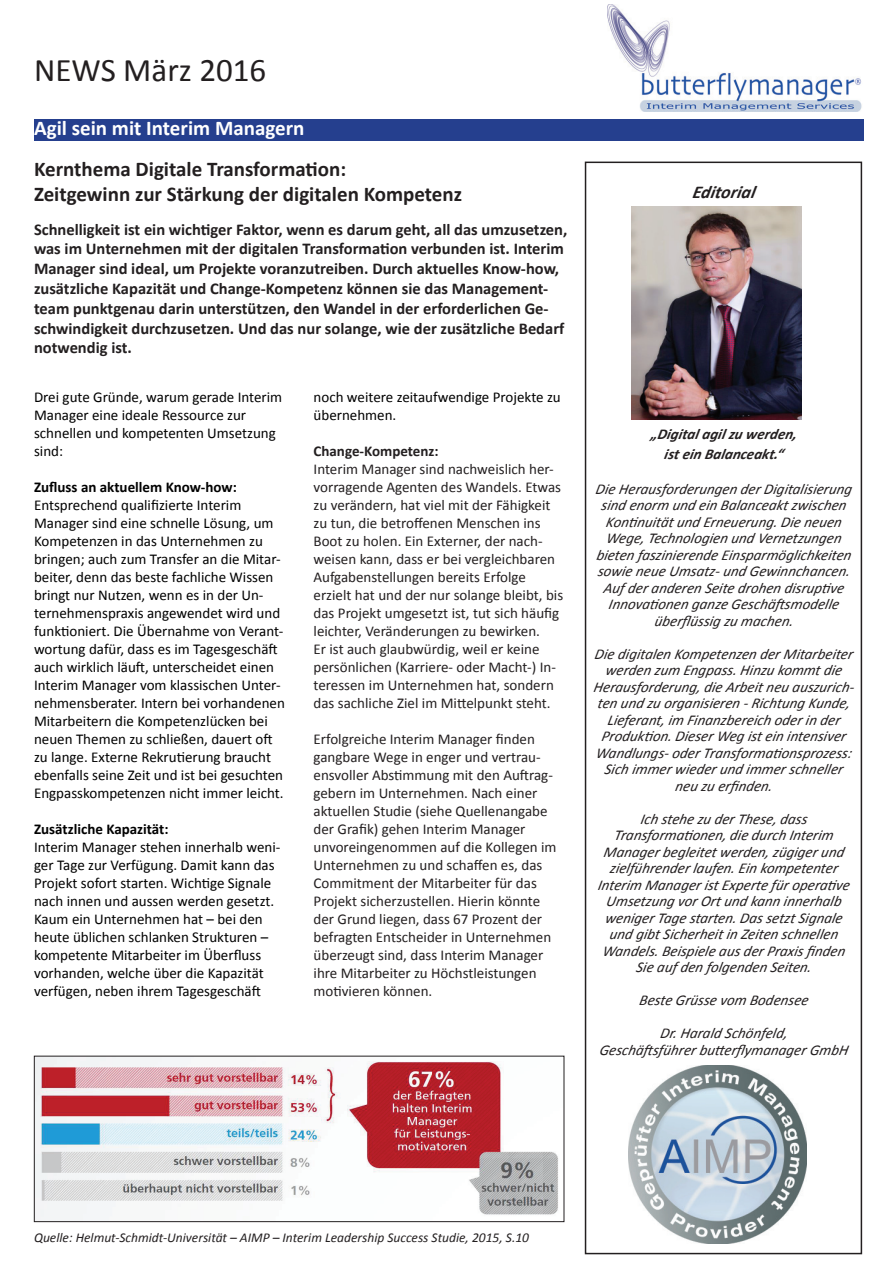
<style>
.page{position:relative;width:893px;height:1263px;background:#fff}
.page>*{position:absolute;margin:0;border:0;box-sizing:border-box;transform-origin:0 0}
.t1{font:33px "Calibri";color:#231f20}
.t2{font:700 21px/25.2px "Calibri";color:#231f20}
.t3{font:700 21px "Calibri";color:#fff}
.t4{font:italic 700 18px "Calibri";color:#231f20}
.t5{font:700 16.5px/19.8px "Calibri";color:#231f20}
.t6{font:15px/18px "Calibri";color:#000}
.t7{font:italic 15px/16.5px "Calibri";color:#231f20;text-align:center}
.t8{font:15px/18px "Calibri";color:#231f20}
.t9{font:700 15px "Calibri";color:#000}
.t10{font:italic 700 15px/19.8px "Calibri";color:#231f20;text-align:center}
.t11{font:700 15px "Calibri";color:#231f20}
.t12{font:italic 13.5px "Calibri";color:#231f20}
</style>
<div class="page">
<div style="left:34px;top:119px;width:829px;height:21px;background:#253f8e"></div>
<img style="left:607px;top:5px;width:255px;height:107px">
<img style="left:628px;top:1065px;width:178px;height:178px">
<img style="left:36px;top:1058px;width:522px;height:162px">
<div style="left:34px;top:1056px;width:530px;height:166px;border:1px solid #231f20"></div>
<img style="left:631px;top:206px;width:170px;height:214px">
<h1 class="t1" style="left:34px;top:55px;width:234px">NEWS März 2016</h1>
<h2 class="t3" style="left:34px;top:118px;width:272px">Agil sein mit Interim Managern</h2>
<h2 class="t2" style="left:34px;top:157px;width:429px">Kernthema Digitale Transforma!on:<br>Zeitgewinn zur Stärkung der digitalen Kompetenz</h2>
<p class="t5" style="left:34px;top:219px;width:535px">Schnelligkeit ist ein wich!ger Faktor, wenn es darum geht, all das umzusetzen, was im Unternehmen mit der digitalen Transforma!on verbunden ist. Interim Manager sind ideal, um Projekte voranzutreiben. Durch aktuelles Know-how, zusätzliche Kapazität und Change-Kompetenz können sie das Management&shy;team punktgenau darin unterstützen, den Wandel in der erforderlichen Ge&shy;schwindigkeit durchzusetzen. Und das nur solange, wie der zusätzliche Bedarf notwendig ist.</p>
<p class="t6" style="left:34px;top:389px;width:250px">Drei gute Gründe, warum gerade Interim<br>Manager eine ideale Ressource zur schnellen und kompetenten Umsetzung sind:</p>
<p class="t9" style="left:34px;top:480px;width:204px">Zufluss an aktuellem Know-how:</p>
<p class="t6" style="left:34px;top:497px;width:252px">Entsprechend qualifizierte Interim Manager sind eine schnelle Lösung, um Kompetenzen in das Unternehmen zu bringen; auch zum Transfer an die Mitar&shy;beiter, denn das beste fachliche Wissen bringt nur Nutzen, wenn es in der Un&shy;ternehmenspraxis angewendet wird und funk"oniert. Die Übernahme von Verant&shy;wortung dafür, dass es im Tagesgeschä# auch wirklich läu#, unterscheidet einen Interim Manager vom klassischen Unter&shy;nehmensberater. Intern bei vorhandenen Mitarbeitern die Kompetenzlücken bei neuen Themen zu schließen, dauert o# zu lange. Externe Rekru"erung braucht ebenfalls seine Zeit und ist bei gesuchten Engpasskompetenzen nicht immer leicht.</p>
<p class="t9" style="left:34px;top:822px;width:136px">Zusätzliche Kapazität:</p>
<p class="t6" style="left:34px;top:839px;width:248px">Interim Manager stehen innerhalb weni&shy;ger Tage zur Verfügung. Damit kann das Projekt sofort starten. Wich"ge Signale nach innen und aussen werden gesetzt.<br>Kaum ein Unternehmen hat – bei den heute üblichen schlanken Strukturen – kompetente Mitarbeiter im Überfluss vorhanden, welche über die Kapazität verfügen, neben ihrem Tagesgeschä#</p>
<p class="t6" style="left:313px;top:389px;width:249px">noch weitere zeitaufwendige Projekte zu übernehmen.</p>
<p class="t11" style="left:313px;top:444px;width:126px">Change-Kompetenz:</p>
<p class="t8" style="left:313px;top:461px;width:251px">Interim Manager sind nachweislich her&shy;vorragende Agenten des Wandels. Etwas zu verändern, hat viel mit der Fähigkeit zu tun, die betroffenen Menschen ins Boot zu holen. Ein Externer, der nach&shy;weisen kann, dass er bei vergleichbaren Aufgabenstellungen bereits Erfolge erzielt hat und der nur solange bleibt, bis das Projekt umgesetzt ist, tut sich häufig leichter, Veränderungen zu bewirken.<br>Er ist auch glaubwürdig, weil er keine persönlichen (Karriere- oder Macht-) In&shy;teressen im Unternehmen hat, sondern das sachliche Ziel im Mi&amp;elpunkt steht.</p>
<p class="t8" style="left:313px;top:731px;width:244px">Erfolgreiche Interim Manager finden gangbare Wege in enger und vertrau&shy;ensvoller Abs"mmung mit den Au#rag&shy;gebern im Unternehmen. Nach einer aktuellen Studie (siehe Quellenangabe der Grafik) gehen Interim Manager unvoreingenommen auf die Kollegen im Unternehmen zu und schaffen es, das Commitment der Mitarbeiter für das Projekt sicherzustellen. Hierin könnte der Grund liegen, dass 67 Prozent der befragten Entscheider in Unternehmen überzeugt sind, dass Interim Manager ihre Mitarbeiter zu Höchstleistungen mo"vieren können.</p>
<p class="t4" style="left:692px;top:186px;width:64px">Editorial</p>
<p class="t10" style="left:650px;top:426px;width:147px">„Digital agil zu werden, ist ein Balanceakt.“</p>
<p class="t7" style="left:595px;top:481px;width:260px">Die Herausforderungen der Digitalisierung sind enorm und ein Balanceakt zwischen Kon!nuität und Erneuerung.Die neuen Wege, Technologien und Vernetzungen bieten faszinierende Einsp armöglichkeiten sowie neue Umsatz-und Gewinnchancen.<br>A uf der anderen Seite drohen disrup !ve Innova!onen ganze Geschä"smodelle überflüssig zu machen.</p>
<p class="t7" style="left:593px;top:646px;width:264px">Die digitalen Komp etenzen der Mitarbeiter werden zum Engp ass.Hinzu kommt die Herausforderung, die Arbeit neu auszurich&shy;ten und zu organisieren -Richtung Kunde, Lieferant, im Finanzbereich oder in der Produk!on.Dieser Weg ist ein intensiver Wandlungs-oder Transforma!onsprozess:<br>Sich immer wieder und immer schneller neu zu erfinden.</p>
<p class="t7" style="left:597px;top:811px;width:256px">Ich stehe zu der These, dass Transforma!onen, die durch Interim Manager begleitet werden, zügiger und zielführender laufen.Ein komp etenter Interim Manager ist Exp erte für op era!ve Umsetzung vor Ort und kann innerhalb weniger Tage starten.Das setzt Signale und gibt Sicherheit in Zeiten schnellen Wandels.Beisp iele aus der Praxis finden Sie auf den folgenden Seiten.</p>
<p class="t7" style="left:639px;top:984px;width:173px;line-height:33px">Beste Grüsse vom Bodensee<br>Dr.Harald Schönfeld,</p>
<p class="t7" style="left:599px;top:1042px;width:253px">Geschä"sführer bu%erflymanager GmbH</p>
<p class="t12" style="left:34px;top:1231px;width:496px">Quelle: Helmut-Schmidt-Universität – AIMP – Interim Leadership Success Studie, 2015, S.10</p>
</div>
